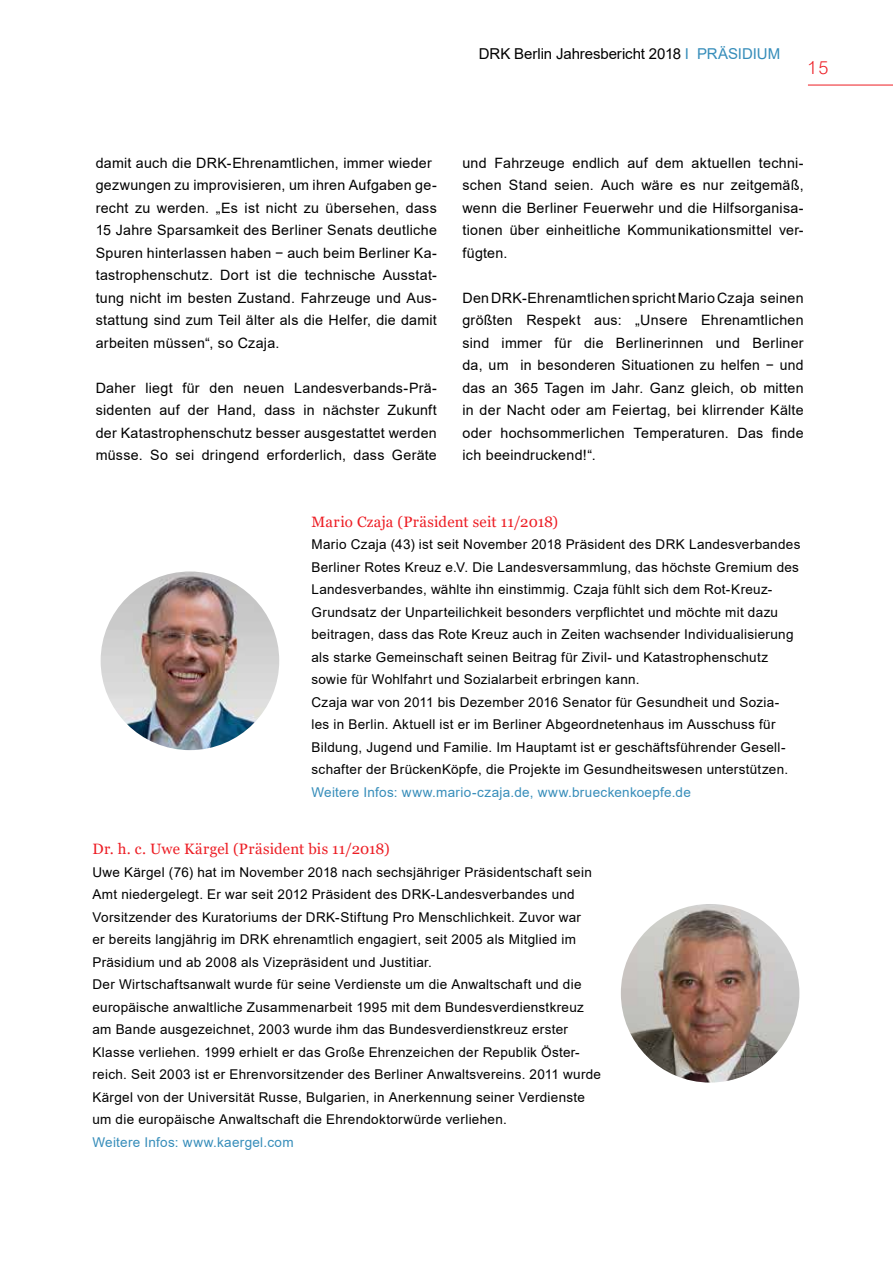
<style>
.page{position:relative;width:893px;height:1263px;background:#fff}
.page>*{position:absolute;margin:0;border:0;box-sizing:border-box;transform-origin:0 0}
.t1{font:300 18px "Arial Nova";color:#ed1d24}
.t2{font:15px "Georgia";letter-spacing:.01em;color:#ed1d24}
.t3{font:15px "Arial";letter-spacing:-.005em;color:#000}
.t4{font:14.25px/22.5px "Arial";letter-spacing:.02em;color:#000;text-align:justify}
.t5{font:13.5px/22.5px "Arial";letter-spacing:.02em;color:#000}
.t6{font:13.5px "Arial";letter-spacing:.02em;color:#368dba}
.s1{color:#368dba}
</style>
<div class="page">
<hr style="left:808px;top:85px;width:85px;height:1px;background:#ed1d24">
<img style="left:101px;top:571px;width:178px;height:179px;border-radius:89px">
<img style="left:621px;top:904px;width:178px;height:178px;border-radius:89px">
<p class="t3" style="left:479px;top:43px;width:303px">DRK Berlin Jahresbericht 2018 <span class="s1">I PRÄSIDIUM</span></p>
<h1 class="t1" style="left:807px;top:57px;width:23px">15</h1>
<p class="t4" style="left:96px;top:151px;width:343px;text-align:left">damit auch die DRK-Ehrenamtlichen, immer wieder gezwungen zu improvisieren, um ihren Aufgaben ge&shy;recht zu werden. „Es ist nicht zu übersehen, dass 15 Jahre Sparsamkeit des Berliner Senats deutliche Spuren hinterlassen haben − auch beim Berliner Ka&shy;tastrophenschutz. Dort ist die technische Ausstat&shy;tung nicht im besten Zustand. Fahrzeuge und Aus&shy;stattung sind zum Teil älter als die Helfer, die damit arbeiten müssen“, so Czaja.</p>
<p class="t4" style="left:96px;top:376px;width:343px">Daher liegt für den neuen Landesverbands-Prä&shy;sidenten auf der Hand, dass in nächster Zukunft der Katastrophenschutz besser ausgestattet werden müsse. So sei dringend erforderlich, dass Geräte</p>
<p class="t4" style="left:462px;top:151px;width:343px">und Fahrzeuge endlich auf dem aktuellen techni&shy;schen Stand seien. Auch wäre es nur zeitgemäß, wenn die Berliner Feuerwehr und die Hilfsorganisa&shy;tionen über einheitliche Kommunikationsmittel ver&shy;fügten.</p>
<p class="t4" style="left:462px;top:286px;width:343px">Den DRK-Ehrenamtlichen spricht Mario Czaja seinen größten Respekt aus: „Unsere Ehrenamtlichen sind immer für die Berlinerinnen und Berliner da, um in besonderen Situationen zu helfen − und das an 365 Tagen im Jahr. Ganz gleich, ob mitten in der Nacht oder am Feiertag, bei klirrender Kälte oder hochsommerlichen Temperaturen. Das finde ich beeindruckend!“.</p>
<p class="t2" style="left:311px;top:512px;width:248px">Mario Czaja (Präsident seit 11/2018)</p>
<p class="t5" style="left:311px;top:533px;width:490px">Mario Czaja (43) ist seit November 2018 Präsident des DRK Landesverbandes Berliner Rotes Kreuz e.V. Die Landesversammlung, das höchste Gremium des Landesverbandes, wählte ihn einstimmig. Czaja fühlt sich dem Rot-Kreuz-Grundsatz der Unparteilichkeit besonders verpflichtet und möchte mit dazu beitragen, dass das Rote Kreuz auch in Zeiten wachsender Individualisierung als starke Gemeinschaft seinen Beitrag für Zivil- und Katastrophenschutz sowie für Wohlfahrt und Sozialarbeit erbringen kann.<br>Czaja war von 2011 bis Dezember 2016 Senator für Gesundheit und Sozia-<br>les in Berlin. Aktuell ist er im Berliner Abgeordnetenhaus im Ausschuss für Bildung, Jugend und Familie. Im Hauptamt ist er geschäftsführender Gesell&shy;schafter der BrückenKöpfe, die Projekte im Gesundheitswesen unterstützen.</p>
<p class="t6" style="left:311px;top:782px;width:381px">Weitere Infos: www.mario-czaja.de, www.brueckenkoepfe.de</p>
<p class="t2" style="left:92px;top:840px;width:299px">Dr. h. c. Uwe Kärgel (Präsident bis 11/2018)</p>
<p class="t5" style="left:92px;top:861px;width:510px">Uwe Kärgel (76) hat im November 2018 nach sechsjähriger Präsidentschaft sein Amt niedergelegt. Er war seit 2012 Präsident des DRK-Landesverbandes und Vorsitzender des Kuratoriums der DRK-Stiftung Pro Menschlichkeit. Zuvor war<br>er bereits langjährig im DRK ehrenamtlich engagiert, seit 2005 als Mitglied im Präsidium und ab 2008 als Vizepräsident und Justitiar.<br>Der Wirtschaftsanwalt wurde für seine Verdienste um die Anwaltschaft und die europäische anwaltliche Zusammenarbeit 1995 mit dem Bundesverdienstkreuz am Bande ausgezeichnet, 2003 wurde ihm das Bundesverdienstkreuz erster Klasse verliehen. 1999 erhielt er das Große Ehrenzeichen der Republik Öster&shy;reich. Seit 2003 ist er Ehrenvorsitzender des Berliner Anwaltsvereins. 2011 wurde Kärgel von der Universität Russe, Bulgarien, in Anerkennung seiner Verdienste um die europäische Anwaltschaft die Ehrendoktorwürde verliehen.</p>
<p class="t6" style="left:92px;top:1133px;width:203px">Weitere Infos: www.kaergel.com</p>
</div>
